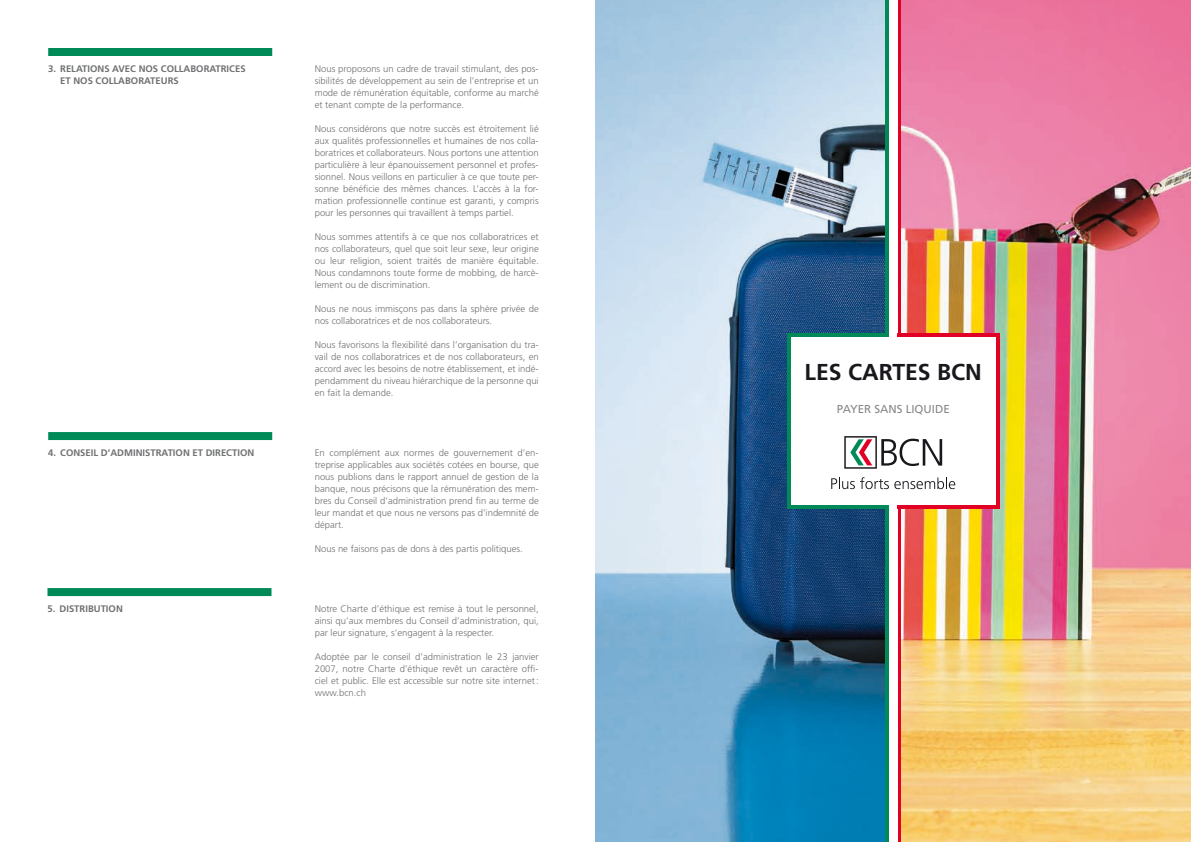
<style>
.page{position:relative;width:1191px;height:842px;background:#fff}
.page>*{position:absolute;margin:0;border:0;box-sizing:border-box;transform-origin:0 0}
.t1{font:700 23px "Frutiger";color:#1a171c}
.t2{font:11.5px "Frutiger";color:#87888a}
.t3{font:300 9.5px/12px "Frutiger";color:#707173;text-align:justify}
.t4{font:700 9.5px "Frutiger";color:#707173}
</style>
<div class="page">
<div style="left:48px;top:48px;width:224px;height:8px;background:#008a58"></div>
<div style="left:48px;top:432px;width:224px;height:8px;background:#008a58"></div>
<div style="left:47px;top:588px;width:224px;height:8px;background:#008a58"></div>
<img style="left:900px;top:0;width:291px;height:842px">
<img style="left:595px;top:0;width:290px;height:842px">
<hr style="left:885px;top:0;width:4px;height:842px;background:#008a58">
<hr style="left:897px;top:0;width:3px;height:842px;background:#e20025">
<div style="left:789px;top:337px;width:209px;height:168px;background:#fff"></div>
<hr style="left:787px;top:505px;width:102px;height:4px;background:#008a58">
<hr style="left:787px;top:333px;width:102px;height:4px;background:#008a58">
<hr style="left:787px;top:333px;width:3px;height:176px;background:#008a58">
<hr style="left:996px;top:333px;width:3px;height:176px;background:#e20025">
<svg style="left:844px;top:436px;width:98px;height:33px"></svg>
<svg style="left:831px;top:477px;width:124px;height:12px"></svg>
<hr style="left:897px;top:333px;width:102px;height:4px;background:#e20025">
<hr style="left:897px;top:505px;width:102px;height:4px;background:#e20025">
<p class="t4" style="left:48px;top:63px;width:25px">3. RELATIONS</p>
<p class="t4" style="left:112px;top:63px;width:7px">AVEC</p>
<p class="t4" style="left:139px;top:63px;width:8px">NOS</p>
<p class="t4" style="left:161px;top:63px;width:7px">COLLABORATRICES</p>
<p class="t4" style="left:48px;top:75px;width:9px">ET</p>
<p class="t4" style="left:73px;top:75px;width:8px">NOS</p>
<p class="t4" style="left:96px;top:75px;width:7px">COLLABORATEURS</p>
<p class="t3" style="left:315px;top:63px;width:225px">Nous proposons un cadre de travail stimulant, des pos&shy;sibilités de développement au sein de l’entreprise et un mode de rémunération équitable, conforme au marché et tenant compte de la performance.</p>
<p class="t3" style="left:315px;top:123px;width:225px">Nous considérons que notre succès est étroitement lié aux qualités professionnelles et humaines de nos colla&shy;boratrices et collaborateurs. Nous portons une attention particulière à leur épanouissement personnel et profes&shy;sionnel. Nous veillons en particulier à ce que toute per&shy;sonne bénéficie des mêmes chances. L’accès à la for&shy;mation professionnelle continue est garanti, y compris pour les personnes qui travaillent à temps partiel.</p>
<p class="t3" style="left:315px;top:231px;width:225px">Nous sommes attentifs à ce que nos collaboratrices et nos collaborateurs, quel que soit leur sexe, leur origine ou leur religion, soient traités de manière équitable.<br>Nous condamnons toute forme de mobbing, de harcè&shy;lement ou de discrimination.</p>
<p class="t3" style="left:315px;top:303px;width:225px">Nous ne nous immisçons pas dans la sphère privée de nos collaboratrices et de nos collaborateurs.</p>
<p class="t3" style="left:315px;top:339px;width:225px">Nous favorisons la flexibilité dans l’organisation du tra&shy;vail de nos collaboratrices et de nos collaborateurs, en accord avec les besoins de notre établissement, et indé&shy;pendamment du niveau hiérarchique de la personne qui en fait la demande.</p>
<p class="t4" style="left:48px;top:447px;width:25px">4. CONSEIL</p>
<p class="t4" style="left:101px;top:447px;width:17px">D’ADMINISTRATION</p>
<p class="t4" style="left:192px;top:447px;width:20px">ET DIRECTION</p>
<p class="t3" style="left:315px;top:447px;width:225px">En complément aux normes de gouvernement d’en&shy;treprise applicables aux sociétés cotées en bourse, que nous publions dans le rapport annuel de gestion de la banque, nous précisons que la rémunération des mem&shy;bres du Conseil d’administration prend fin au terme de leur mandat et que nous ne versons pas d’indemnité de départ.</p>
<p class="t3" style="left:315px;top:543px;width:210px">Nous ne faisons pas de dons à des partis politiques.</p>
<p class="t4" style="left:47px;top:603px;width:25px">5. DISTRIBUTION</p>
<p class="t3" style="left:315px;top:603px;width:225px">Notre Charte d’éthique est remise à tout le personnel, ainsi qu’aux membres du Conseil d’administration, qui, par leur signature, s’engagent à la respecter.</p>
<p class="t3" style="left:315px;top:651px;width:225px">Adoptée par le conseil d’administration le 23 janvier 2007, notre Charte d’éthique revêt un caractère offi&shy;ciel et public. Elle est accessible sur notre site internet: www.bcn.ch</p>
<h1 class="t1" style="left:804px;top:358px;width:179px">LES CARTES BCN</h1>
<p class="t2" style="left:836px;top:403px;width:115px">PAYER SANS LIQUIDE</p>
</div>
